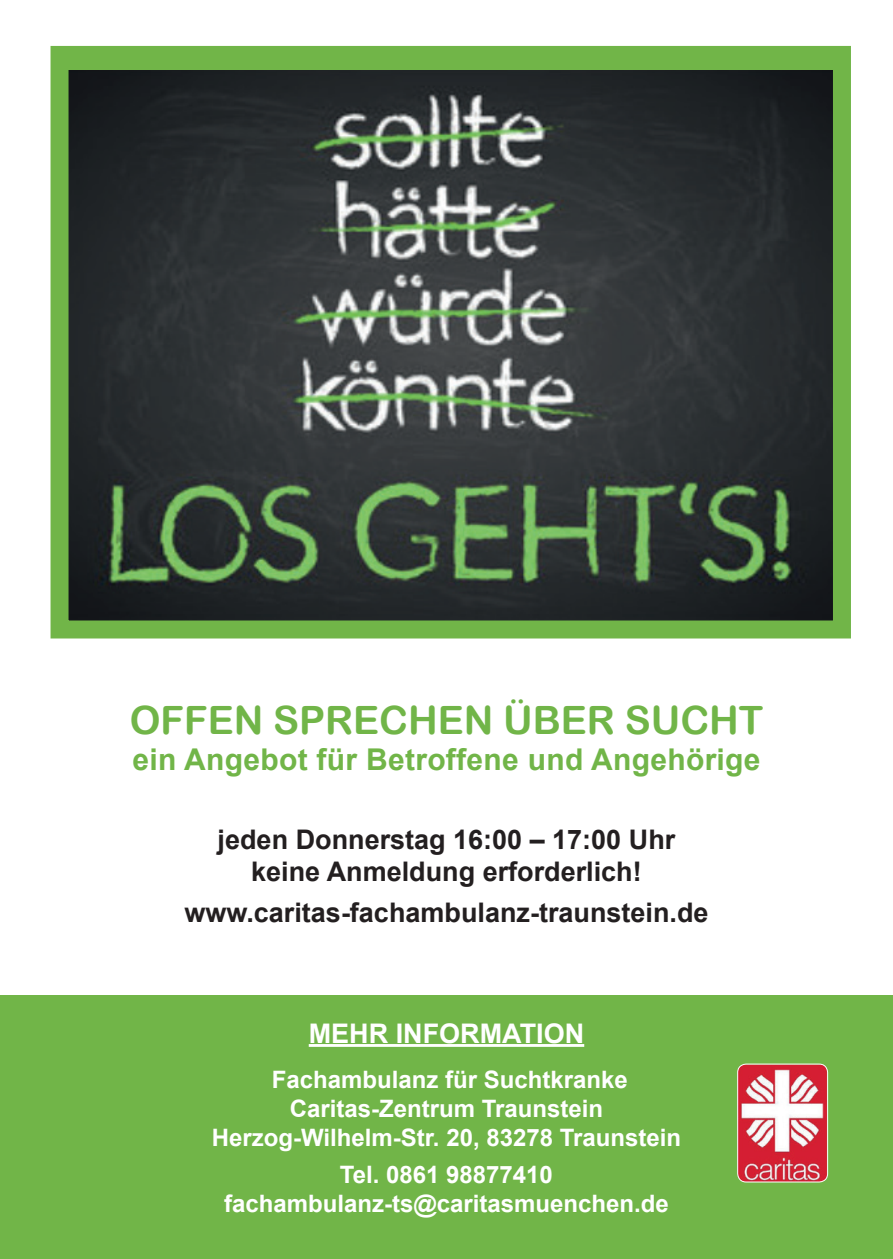
<style>
.page{position:relative;width:893px;height:1259px;background:#fff}
.page>*{position:absolute;margin:0;border:0;box-sizing:border-box;transform-origin:0 0}
.t1{font:39px "Arial Rounded MT Bold";color:#71b548}
.t2{font:700 30px "Arial";letter-spacing:.01em;color:#71b548}
.t3{font:700 27px/32.4px "Arial";color:#231f20;text-align:center}
.t4{font:700 27px "Arial";color:#fff}
.t5{font:700 24px/28.8px "Arial";color:#fff;text-align:center}
</style>
<div class="page">
<div style="left:0;top:995px;width:893px;height:264px;background:#71b548"></div>
<img style="left:70px;top:70px;width:762px;height:549px">
<div style="left:51px;top:46px;width:800px;height:592px;border:18px solid #71b548"></div>
<hr style="left:309px;top:1044px;width:275px;height:3px;background:#fff">
<img style="left:738px;top:1065px;width:89px;height:117px">
<div style="left:737px;top:1063px;width:91px;height:119px;border:1px solid #fff;border-radius:9px"></div>
<div style="left:60px;top:63px;width:782px;height:7px;background:#71b548"></div>
<h1 class="t1" style="left:130px;top:697px;width:635px">OFFEN SPRECHEN ÜBER SUCHT</h1>
<p class="t2" style="left:132px;top:740px;width:630px">ein Angebot für Betroffene und Angehörige</p>
<p class="t3" style="left:218px;top:824px;width:459px">jeden Donnerstag 16:00 – 17:00 Uhr keine Anmeldung erforderlich!</p>
<p class="t3" style="left:184px;top:897px;width:526px">www.caritas-fachambulanz-traunstein.de</p>
<p class="t4" style="left:309px;top:1015px;width:277px">MEHR INFORMATION</p>
<p class="t5" style="left:212px;top:1066px;width:471px">Fachambulanz für Suchtkranke<br>Caritas-Zentrum Traunstein<br>Herzog-Wilhelm-Str. 20, 83278 Traunstein</p>
<p class="t5" style="left:224px;top:1161px;width:446px">Tel. 0861 98877410 fachambulanz-ts@caritasmuenchen.de</p>
</div>
